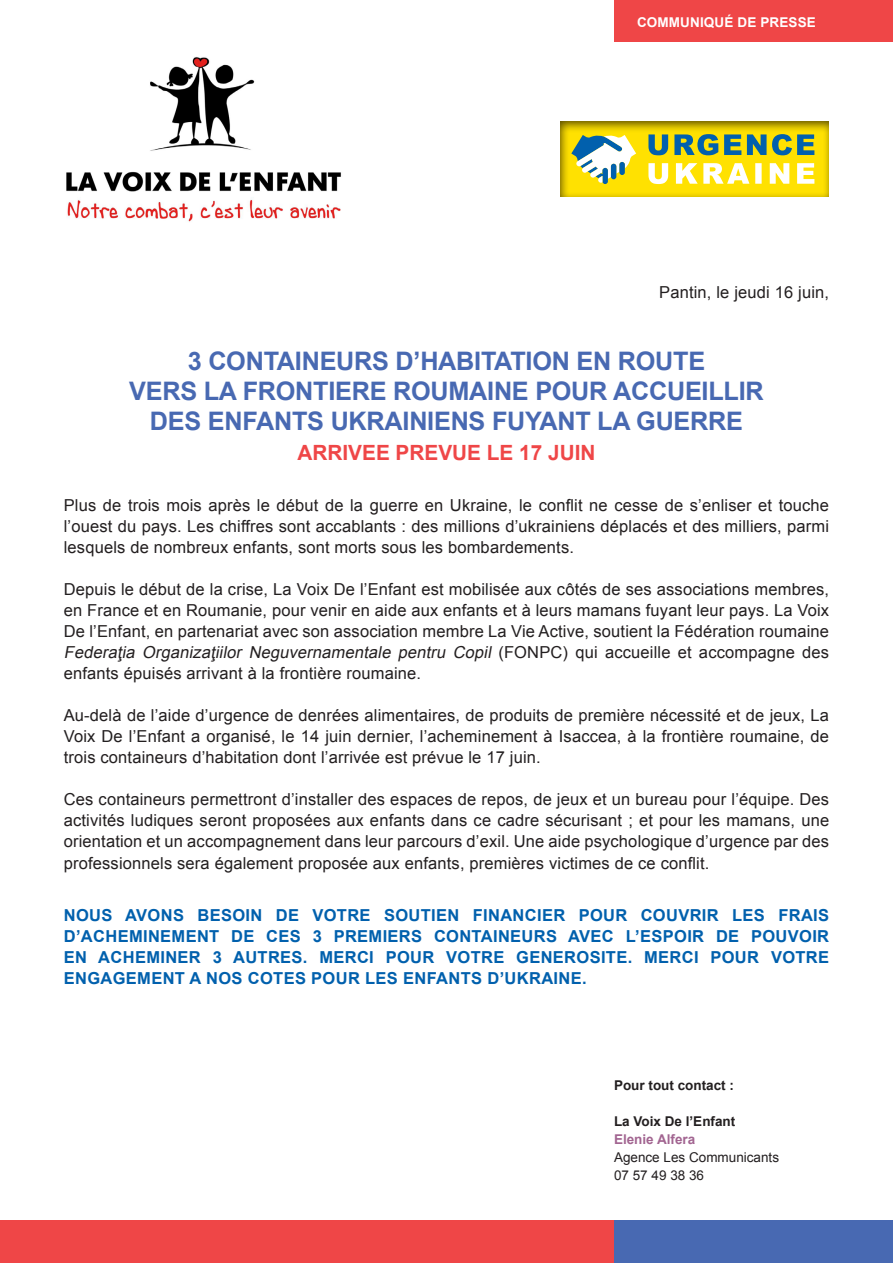
<style>
.page{position:relative;width:893px;height:1263px;background:#fff}
.page>*{position:absolute;margin:0;border:0;box-sizing:border-box;transform-origin:0 0}
.t1{font:700 25.5px/30px "Arial";letter-spacing:-.01em;color:#4869b2;text-align:center}
.t2{font:700 21px "Arial";color:#ef4647}
.t3{font:16.5px/21px "Arial";letter-spacing:.01em;color:#231f20;text-align:justify}
.t4{font:700 16.5px/21px "Arial";letter-spacing:.02em;color:#0160ad;text-align:justify}
.t5{font:700 13.5px "Arial";color:#231f20}
.t6{font:13.5px/18px "Arial";color:#231f20}
.t7{font:700 13.5px "Arial";letter-spacing:.01em;color:#fff}
.t8{font:700 13.5px "Arial";color:#a26591}
.s1{font-style:italic}
</style>
<div class="page">
<img style="left:66px;top:56px;width:275px;height:166px">
<div style="left:0;top:1220px;width:893px;height:43px;background:#ef4647"></div>
<div style="left:614px;top:1220px;width:279px;height:43px;background:#4869b2"></div>
<div style="left:614px;top:0;width:279px;height:41px;background:#ef4647"></div>
<div style="left:559px;top:121px;width:272px;height:78px;background:#231f20;opacity:.75"></div>
<svg style="left:648px;top:163px;width:166px;height:21px"></svg>
<svg style="left:648px;top:134px;width:166px;height:21px;background:#709861"></svg>
<svg style="left:571px;top:135px;width:65px;height:49px"></svg>
<p class="t7" style="left:637px;top:13px;width:180px">COMMUNIQUÉ DE PRESSE</p>
<p class="t3" style="left:659px;top:281px;width:171px">Pantin, le jeudi 16 juin,</p>
<h1 class="t1" style="left:129px;top:347px;width:636px">3 CONTAINEURS D’HABITATION EN ROUTE<br>VERS LA FRONTIERE ROUMAINE POUR ACCUEILLIR<br>DES ENFANTS UKRAINIENS FUYANT LA GUERRE</h1>
<p class="t2" style="left:297px;top:438px;width:300px">ARRIVEE PREVUE LE 17 JUIN</p>
<p class="t3" style="left:64px;top:494px;width:767px">Plus de trois mois après le début de la guerre en Ukraine, le conflit ne cesse de s’enliser et touche l’ouest du pays. Les chiffres sont accablants : des millions d’ukrainiens déplacés et des milliers, parmi lesquels de nombreux enfants, sont morts sous les bombardements.</p>
<p class="t3" style="left:64px;top:578px;width:767px">Depuis le début de la crise, La Voix De l’Enfant est mobilisée aux côtés de ses associations membres, en France et en Roumanie, pour venir en aide aux enfants et à leurs mamans fuyant leur pays. La Voix De l’Enfant, en partenariat avec son association membre La Vie Active, soutient la Fédération roumaine <span class="s1">Federaţia Organizaţiilor Neguvernamentale pentru Copil</span> ( F O N P C ) q u i a c c u e i l l e e t a c c o m p a g n e d e s enfants épuisés arrivant à la frontière roumaine.</p>
<p class="t3" style="left:64px;top:704px;width:767px">Au-delà de l’aide d’urgence de denrées alimentaires, de produits de première nécessité et de jeux, La Voix De l’Enfant a organisé, le 14 juin dernier, l’acheminement à Isaccea, à la frontière roumaine, de trois containeurs d’habitation dont l’arrivée est prévue le 17 juin.</p>
<p class="t3" style="left:64px;top:788px;width:767px">Ces containeurs permettront d’installer des espaces de repos, de jeux et un bureau pour l’équipe. Des activités ludiques seront proposées aux enfants dans ce cadre sécurisant ; et pour les mamans, une orientation et un accompagnement dans leur parcours d’exil. Une aide psychologique d’urgence par des</p>
<p class="t3" style="left:64px;top:853px;width:647px">professionnels sera également proposée aux enfants, premières victimes de ce conflit.</p>
<p class="t4" style="left:64px;top:905px;width:767px">NOUS AVONS BESOIN DE VOTRE SOUTIEN FINANCIER POUR COUVRIR LES FRAIS D’ACHEMINEMENT DE CES 3 PREMIERS CONTAINEURS AVEC L’ESPOIR DE POUVOIR EN ACHEMINER 3 AUTRES. MERCI POUR VOTRE GENEROSITE. MERCI POUR VOTRE ENGAGEMENT A NOS COTES POUR LES ENFANTS D’UKRAINE.</p>
<p class="t5" style="left:614px;top:1076px;width:122px">Pour tout contact :</p>
<p class="t5" style="left:614px;top:1112px;width:123px">La Voix De l’Enfant</p>
<p class="t8" style="left:614px;top:1130px;width:83px">Elenie Alfera</p>
<p class="t6" style="left:614px;top:1148px;width:167px">Agence Les Communicants<br>07 57 49 38 36</p>
</div>
